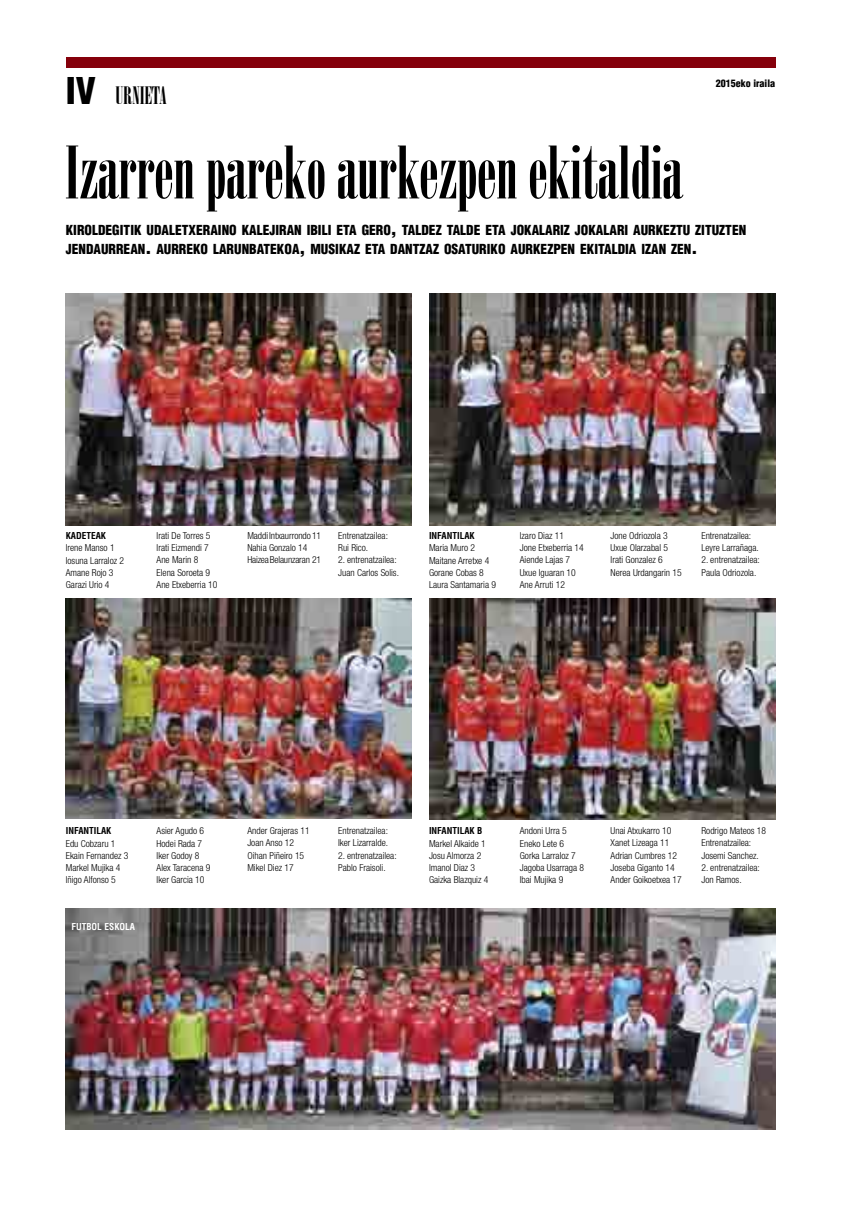
<style>
.page{position:relative;width:841px;height:1209px;background:#fff}
.page>*{position:absolute;margin:0;border:0;box-sizing:border-box;transform-origin:0 0}
.t1{font:72px "Onyx";color:#000}
.t2{font:24px "Onyx";color:#000}
.t3{font:900 condensed 13.5px/19px "Helvetica";color:#000}
.t4{font:900 condensed 10px "Helvetica";color:#000}
.t5{font:300 condensed 9.6px/12.3px "Helvetica Neue";color:#000}
.t6{font:700 condensed 9.3px "Helvetica";color:#000}
.t7{font:700 condensed 9.3px "Helvetica";color:#fff}
.s1{font-family:"Helvetica";font-weight:900;font-stretch:condensed;font-size:36px}
.s2{font-size:18px}
</style>
<div class="page">
<div style="left:66px;top:57px;width:708px;height:10px;background:#85000b"></div>
<img style="left:429px;top:293px;width:345px;height:233px">
<img style="left:66px;top:293px;width:346px;height:233px">
<img style="left:429px;top:599px;width:345px;height:220px">
<img style="left:66px;top:599px;width:346px;height:220px">
<img style="left:66px;top:909px;width:708px;height:220px">
<p class="t2" style="left:66px;top:83px;width:103px"><span class="s1">IV</span> URNIETA</p>
<p class="t4" style="left:715px;top:80px;width:61px">2015eko iraila</p>
<p class="t1" style="left:66px;top:134px;width:618px">Izarren pareko aurkezpen ekitaldia</p>
<p class="t3" style="left:66px;top:222px;width:681px">KIROLDEGITIK UDALETXERAINO KALEJIRAN IBILI ETA GERO<span class="s2">,</span> TALDEZ TALDE ETA JOKALARIZ JOKALARI AURKEZTU ZITUZTEN<br>JENDAURREAN<span class="s2">.</span> AURREKO LARUNBATEKOA<span class="s2">,</span> MUSIKAZ ETA DANTZAZ OSATURIKO AURKEZPEN EKITALDIA IZAN ZEN<span class="s2">.</span></p>
<p class="t6" style="left:66px;top:532px;width:42px">KADETEAK</p>
<p class="t5" style="left:66px;top:542px;width:60px">Irene Manso 1<br>Iosuna LarraIoz 2<br>Amane Rojo 3<br>Garazi Urio 4</p>
<p class="t5" style="left:156px;top:530px;width:62px">Irati De Torres 5<br>Irati Eizmendi 7<br>Ane Marin 8<br>Elena Soroeta 9<br>Ane Etxeberria 10</p>
<p class="t5" style="left:247px;top:530px;width:75px">Maddi Intxaurrondo 11<br>Nahia Gonzalo 14<br>Haizea Belaunzaran 21</p>
<p class="t5" style="left:338px;top:530px;width:51px">Entrenatzailea:<br>Rui Rico.</p>
<p class="t5" style="left:338px;top:555px;width:62px">2. entrenatzailea:<br>Juan Carlos Solis.</p>
<p class="t6" style="left:429px;top:532px;width:47px">INFANTILAK</p>
<p class="t5" style="left:429px;top:542px;width:68px">Maria Muro 2<br>Maitane Arretxe 4<br>Gorane Cobas 8<br>Laura Santamaria 9</p>
<p class="t5" style="left:519px;top:530px;width:65px">Izaro Diaz 11<br>Jone Etxeberria 14<br>Aiende Lajas 7<br>Uxue Iguaran 10<br>Ane Arruti 12</p>
<p class="t5" style="left:610px;top:530px;width:73px">Jone Odriozola 3<br>Uxue OIarzabal 5<br>Irati Gonzalez 6<br>Nerea Urdangarin 15</p>
<p class="t5" style="left:701px;top:530px;width:59px">Entrenatzailea:<br>Leyre Larrañaga.</p>
<p class="t5" style="left:701px;top:555px;width:60px">2. entrenatzailea:<br>Paula Odriozola.</p>
<p class="t6" style="left:66px;top:827px;width:47px">INFANTILAK</p>
<p class="t5" style="left:66px;top:837px;width:64px">Edu Cobzaru 1<br>Ekain Fernandez 3<br>Markel Mujika 4<br>Iñigo Alfonso 5</p>
<p class="t7" style="left:71px;top:922px;width:65px">FUTBOL ESKOLA</p>
<p class="t5" style="left:156px;top:825px;width:55px">Asier Agudo 6<br>Hodei Rada 7<br>Iker Godoy 8<br>Alex Taracena 9<br>Iker Garcia 10</p>
<p class="t5" style="left:247px;top:825px;width:64px">Ander Grajeras 11<br>Joan Anso 12<br>Oihan Piñeiro 15<br>Mikel Diez 17</p>
<p class="t5" style="left:338px;top:825px;width:51px">Entrenatzailea:<br>Iker Lizarralde.</p>
<p class="t5" style="left:338px;top:850px;width:60px">2. entrenatzailea:<br>Pablo Fraisoli.</p>
<p class="t6" style="left:429px;top:827px;width:55px">INFANTILAK B</p>
<p class="t5" style="left:429px;top:837px;width:61px">Markel Alkaide 1<br>Josu Almorza 2<br>Imanol Diaz 3<br>Gaizka Blazquiz 4</p>
<p class="t5" style="left:519px;top:825px;width:66px">Andoni Urra 5<br>Eneko Lete 6<br>Gorka LarraIoz 7<br>Jagoba Usarraga 8<br>Ibai Mujika 9</p>
<p class="t5" style="left:610px;top:825px;width:73px">Unai Atxukarro 10<br>Xanet Lizeaga 11<br>Adrian Cumbres 12<br>Joseba Giganto 14<br>Ander Goikoetxea 17</p>
<p class="t5" style="left:701px;top:825px;width:66px">Rodrigo Mateos 18<br>Entrenatzailea:<br>Josemi Sanchez.</p>
<p class="t5" style="left:701px;top:862px;width:60px">2. entrenatzailea:<br>Jon Ramos.</p>
</div>
